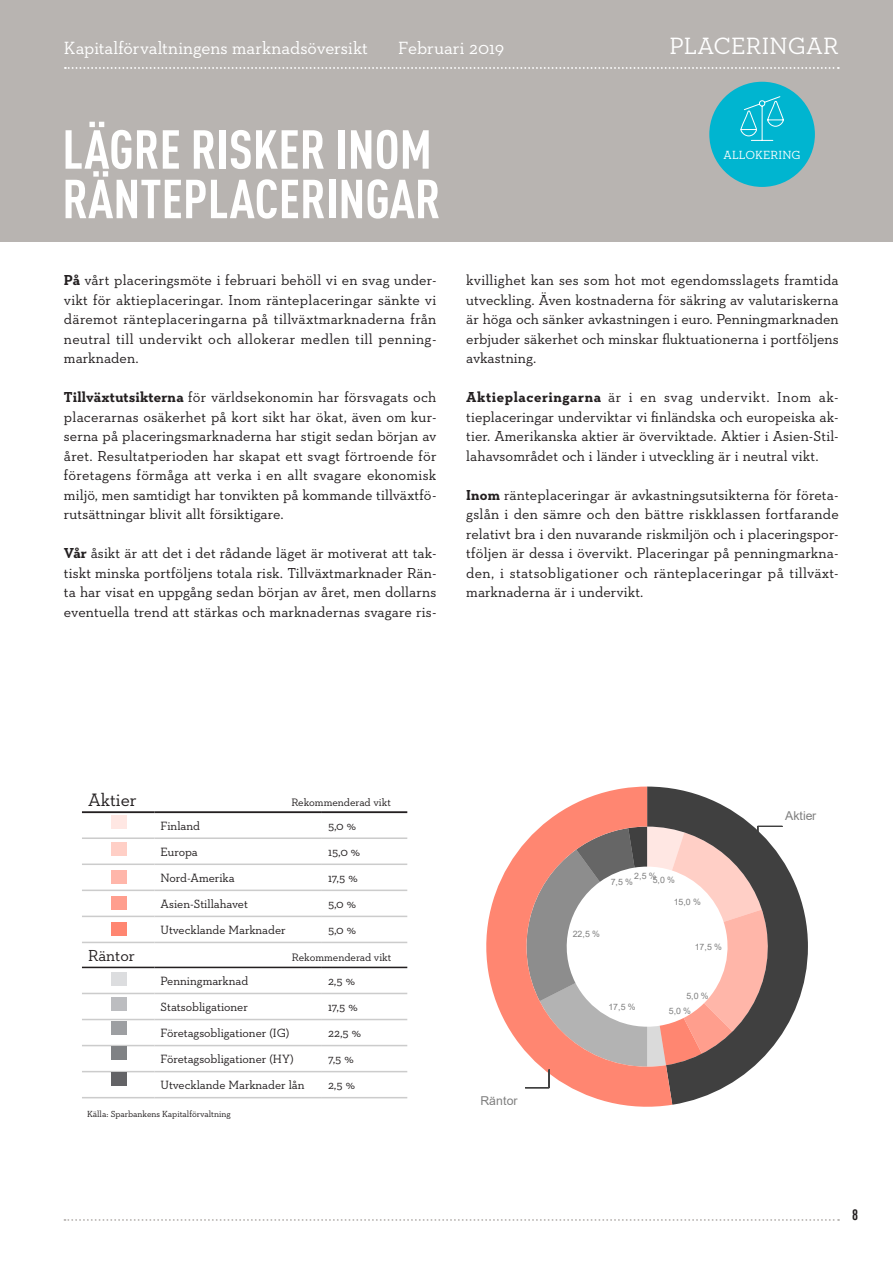
<style>
.page{position:relative;width:893px;height:1263px;background:#fff}
.page>*{position:absolute;margin:0;border:0;box-sizing:border-box;transform-origin:0 0}
.OTSIKKO{font:700 condensed 54px/49.5px "DIN Offc Pro";color:#fff}
.headerin_yläteksti_o{font:24px "Neutraface Slab Text";letter-spacing:.01em;color:#fff}
.t1{font:18.3px "Neutraface Slab Text";color:#231f20}
.t2{font:18px "Neutraface Slab Text";color:#fff}
.t3{font:16.2px "Neutraface Slab Text";letter-spacing:-.005em;color:#231f20}
.t4{font:700 condensed 15px "DIN Offc Pro";color:#231f20}
.LEIPIS{font:14.7px/19.5px "Neutraface Slab Text";letter-spacing:.005em;color:#231f20;text-align:justify}
.t5{font:12.3px "Arial";letter-spacing:.005em;color:#7f7f7f}
.t6{font:12.15px "Neutraface Slab Text";letter-spacing:-.005em;color:#231f20}
.t7{font:12px "Neutraface Slab Text";letter-spacing:.01em;color:#fff}
.t8{font:10.95px "Neutraface Slab Text";letter-spacing:-.005em;color:#231f20}
.t9{font:9px "Neutraface Slab Text";color:#231f20}
.t10{font:8.7px/15px "Arial";letter-spacing:-.005em;color:#7f7f7f}
.s1{font-weight:700}
</style>
<div class="page">
<svg style="left:64px;top:1219px;width:775px;height:2px"></svg>
<div style="left:0;top:0;width:893px;height:242px;background:#b8b4b1"></div>
<hr style="left:82px;top:811px;width:73px;height:2px;background:#231f20">
<hr style="left:155px;top:811px;width:167px;height:2px;background:#231f20">
<hr style="left:322px;top:811px;width:85px;height:2px;background:#231f20">
<hr style="left:82px;top:837px;width:73px;height:2px;background:#ccc">
<hr style="left:155px;top:837px;width:167px;height:2px;background:#ccc">
<hr style="left:322px;top:837px;width:85px;height:2px;background:#ccc">
<hr style="left:82px;top:863px;width:73px;height:2px;background:#ccc">
<hr style="left:155px;top:863px;width:167px;height:2px;background:#ccc">
<hr style="left:322px;top:863px;width:85px;height:2px;background:#ccc">
<hr style="left:82px;top:889px;width:73px;height:2px;background:#ccc">
<hr style="left:155px;top:889px;width:167px;height:2px;background:#ccc">
<hr style="left:322px;top:889px;width:85px;height:2px;background:#ccc">
<hr style="left:82px;top:916px;width:73px;height:1px;background:#ccc">
<hr style="left:155px;top:916px;width:167px;height:1px;background:#ccc">
<hr style="left:322px;top:916px;width:85px;height:1px;background:#ccc">
<hr style="left:82px;top:942px;width:73px;height:1px;background:#ccc">
<hr style="left:155px;top:942px;width:167px;height:1px;background:#ccc">
<hr style="left:322px;top:942px;width:85px;height:1px;background:#ccc">
<hr style="left:82px;top:967px;width:73px;height:1px;background:#231f20">
<hr style="left:155px;top:967px;width:167px;height:1px;background:#231f20">
<hr style="left:322px;top:967px;width:85px;height:1px;background:#231f20">
<hr style="left:82px;top:993px;width:73px;height:1px;background:#ccc">
<hr style="left:155px;top:993px;width:167px;height:1px;background:#ccc">
<hr style="left:322px;top:993px;width:85px;height:1px;background:#ccc">
<hr style="left:82px;top:1019px;width:73px;height:1px;background:#ccc">
<hr style="left:155px;top:1019px;width:167px;height:1px;background:#ccc">
<hr style="left:322px;top:1019px;width:85px;height:1px;background:#ccc">
<hr style="left:82px;top:1045px;width:73px;height:1px;background:#ccc">
<hr style="left:155px;top:1045px;width:167px;height:1px;background:#ccc">
<hr style="left:322px;top:1045px;width:85px;height:1px;background:#ccc">
<hr style="left:82px;top:1071px;width:73px;height:1px;background:#ccc">
<hr style="left:155px;top:1071px;width:167px;height:1px;background:#ccc">
<hr style="left:322px;top:1071px;width:85px;height:1px;background:#ccc">
<hr style="left:82px;top:1097px;width:73px;height:1px;background:#ccc">
<hr style="left:155px;top:1097px;width:167px;height:1px;background:#ccc">
<hr style="left:322px;top:1097px;width:85px;height:1px;background:#ccc">
<div style="left:112px;top:816px;width:15px;height:13px;background:#ffe7e3"></div>
<div style="left:112px;top:843px;width:15px;height:13px;background:#ffcfc6"></div>
<div style="left:111px;top:870px;width:16px;height:13px;background:#ffb6aa"></div>
<div style="left:112px;top:896px;width:15px;height:13px;background:#ff9e8e"></div>
<div style="left:112px;top:922px;width:15px;height:14px;background:#ff8671"></div>
<div style="left:112px;top:997px;width:15px;height:13px;background:#bcbdc0"></div>
<div style="left:111px;top:973px;width:16px;height:13px;background:#dcdddf"></div>
<div style="left:111px;top:1072px;width:16px;height:13px;background:#636366"></div>
<div style="left:112px;top:1021px;width:15px;height:14px;background:#9d9fa2"></div>
<div style="left:111px;top:1046px;width:16px;height:14px;background:#808285"></div>
<div style="left:709px;top:82px;width:106px;height:105px;background:#00b5d0;border-radius:50%"></div>
<svg style="left:740px;top:96px;width:44px;height:45px"></svg>
<svg style="left:672px;top:788px;width:136px;height:317px"></svg>
<svg style="left:486px;top:786px;width:186px;height:321px"></svg>
<svg style="left:513px;top:825px;width:270px;height:263px"></svg>
<svg style="left:65px;top:67px;width:774px;height:2px"></svg>
<p class="t2" style="left:64px;top:37px;width:306px">Kapitalförvaltningens marknadsöversikt</p>
<p class="t2" style="left:398px;top:37px;width:108px">Februari 2019</p>
<p class="OTSIKKO" style="left:62px;top:121px;width:380px">LÄGRE RISKER INOM<br>RÄNTEPLACERINGAR</p>
<p class="headerin_yläteksti_o" style="left:669px;top:31px;width:171px">PLACERINGAR</p>
<p class="t7" style="left:724px;top:147px;width:78px">ALLOKERING</p>
<p class="LEIPIS" style="left:64px;top:270px;width:374px"><span class="s1">På</span> vårt placeringsmöte i februari behöll vi en svag under&shy;vikt för aktieplaceringar. Inom ränteplaceringar sänkte vi däremot ränteplaceringarna på tillväxtmarknaderna från neutral till undervikt och allokerar medlen till penning&shy;marknaden.</p>
<p class="LEIPIS" style="left:64px;top:387px;width:374px"><span class="s1">Tillväxtutsikterna</span> för världsekonomin har försvagats och placerarnas osäkerhet på kort sikt har ökat, även om kur&shy;serna på placeringsmarknaderna har stigit sedan början av året. Resultatperioden har skapat ett svagt förtroende för företagens förmåga att verka i en allt svagare ekonomisk miljö, men samtidigt har tonvikten på kommande tillväxtfö&shy;rutsättningar blivit allt försiktigare.</p>
<p class="LEIPIS" style="left:64px;top:543px;width:374px"><span class="s1">Vår</span> åsikt är att det i det rådande läget är motiverat att tak&shy;tiskt minska portföljens totala risk. Tillväxtmarknader Rän&shy;ta har visat en uppgång sedan början av året, men dollarns eventuella trend att stärkas och marknadernas svagare ris-</p>
<p class="LEIPIS" style="left:466px;top:270px;width:374px">kvillighet kan ses som hot mot egendomsslagets framtida utveckling. Även kostnaderna för säkring av valutariskerna är höga och sänker avkastningen i euro. Penningmarknaden erbjuder säkerhet och minskar fluktuationerna i portföljens avkastning.</p>
<p class="LEIPIS" style="left:466px;top:387px;width:374px"><span class="s1">Aktieplaceringarna</span> är i en svag undervikt. Inom ak&shy;tieplaceringar underviktar vi finländska och europeiska ak&shy;tier. Amerikanska aktier är överviktade. Aktier i Asien-Stil&shy;lahavsområdet och i länder i utveckling är i neutral vikt.</p>
<p class="LEIPIS" style="left:466px;top:485px;width:374px"><span class="s1">Inom</span> ränteplaceringar är avkastningsutsikterna för företa&shy;gslån i den sämre och den bättre riskklassen fortfarande relativt bra i den nuvarande riskmiljön och i placeringspor&shy;tföljen är dessa i övervikt. Placeringar på penningmarkna&shy;den, i statsobligationer och ränteplaceringar på tillväxt&shy;marknaderna är i undervikt.</p>
<p class="t1" style="left:88px;top:788px;width:50px">Aktier</p>
<p class="t8" style="left:291px;top:795px;width:101px">Rekommenderad vikt</p>
<p class="t6" style="left:161px;top:818px;width:41px">Finland</p>
<p class="t6" style="left:328px;top:818px;width:30px">5,0 %</p>
<p class="t6" style="left:161px;top:844px;width:39px">Europa</p>
<p class="t6" style="left:328px;top:844px;width:34px">15,0 %</p>
<p class="t6" style="left:161px;top:870px;width:75px">Nord-Amerika</p>
<p class="t6" style="left:328px;top:870px;width:31px">17,5 %</p>
<p class="t6" style="left:161px;top:896px;width:89px">Asien-Stillahavet</p>
<p class="t6" style="left:328px;top:896px;width:30px">5,0 %</p>
<p class="t6" style="left:161px;top:922px;width:127px">Utvecklande Marknader</p>
<p class="t6" style="left:328px;top:922px;width:30px">5,0 %</p>
<p class="t3" style="left:88px;top:946px;width:48px">Räntor</p>
<p class="t8" style="left:292px;top:951px;width:101px">Rekommenderad vikt</p>
<p class="t6" style="left:161px;top:973px;width:89px">Penningmarknad</p>
<p class="t6" style="left:328px;top:973px;width:29px">2,5 %</p>
<p class="t6" style="left:161px;top:999px;width:89px">Statsobligationer</p>
<p class="t6" style="left:328px;top:999px;width:31px">17,5 %</p>
<p class="t6" style="left:161px;top:1026px;width:130px">Företagsobligationer (IG)</p>
<p class="t6" style="left:328px;top:1026px;width:35px">22,5 %</p>
<p class="t6" style="left:161px;top:1052px;width:134px">Företagsobligationer (HY)</p>
<p class="t6" style="left:328px;top:1052px;width:27px">7,5 %</p>
<p class="t6" style="left:161px;top:1078px;width:145px">Utvecklande Marknader lån</p>
<p class="t6" style="left:328px;top:1078px;width:29px">2,5 %</p>
<p class="t9" style="left:87px;top:1108px;width:145px">Källa: Sparbankens Kapitalförvaltning</p>
<p class="t5" style="left:480px;top:1092px;width:39px">Räntor</p>
<p class="t10" style="left:573px;top:926px;width:29px">22,5 %</p>
<p class="t10" style="left:634px;top:869px;width:24px">2,5 %</p>
<p class="t10" style="left:653px;top:872px;width:24px">5,0 %</p>
<p class="t10" style="left:611px;top:874px;width:24px">7,5 %</p>
<p class="t10" style="left:674px;top:894px;width:29px">15,0 %</p>
<p class="t10" style="left:695px;top:939px;width:29px">17,5 %</p>
<p class="t10" style="left:608px;top:999px;width:29px">17,5 %</p>
<p class="t10" style="left:669px;top:988px;width:41px;text-indent:18px">5,0 %<br>5,0 %</p>
<p class="t5" style="left:785px;top:807px;width:33px">Aktier</p>
<p class="t4" style="left:852px;top:1204px;width:8px">8</p>
</div>
